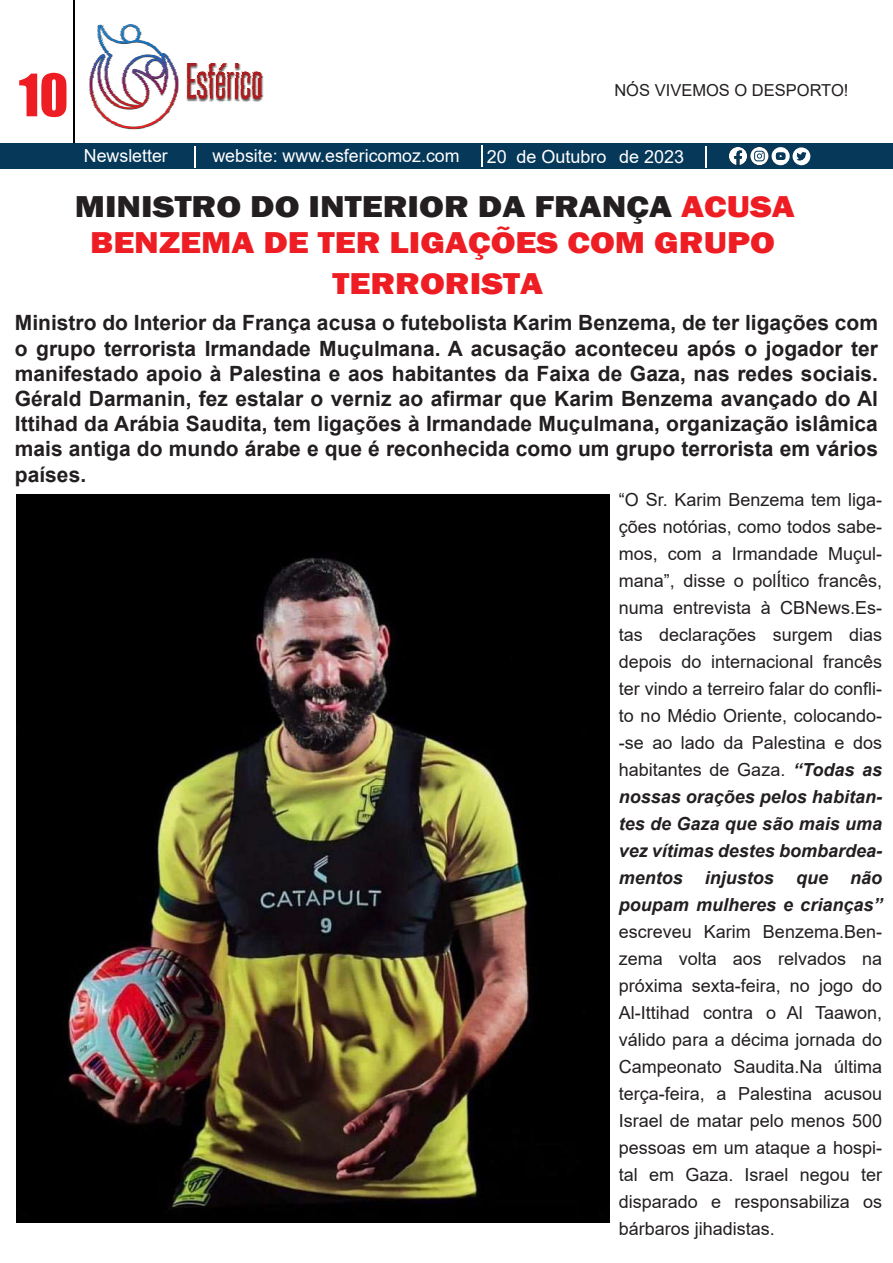
<style>
.page{position:relative;width:893px;height:1263px;background:#fff}
.page>*{position:absolute;margin:0;border:0;box-sizing:border-box;transform-origin:0 0}
.t1{font:54px "Impact";color:#ee1d23}
.t2{font:800 31.05px/40.8px "Franklin Gothic";color:#ee1d23;text-align:center;scale:1.16 1}
.t3{font:800 31.05px "Franklin Gothic";color:#231f20;scale:1.16 1}
.t4{font:700 21px/25.2px "Arial";color:#231f20;text-align:justify}
.t5{font:18px/27px "Arial";color:#231f20;text-align:justify}
.t6{font:18px "Arial";color:#fff}
.t7{font:16.5px "Arial";color:#231f20}
.s1{color:#ee1d23}
.s2{font-weight:700;font-style:italic}
</style>
<div class="page">
<div style="left:0;top:144px;width:893px;height:25px;background:#063859"></div>
<svg style="left:705px;top:146px;width:1px;height:22px"></svg>
<svg style="left:195px;top:146px;width:1px;height:22px"></svg>
<svg style="left:729px;top:147px;width:18px;height:18px"></svg>
<svg style="left:750px;top:147px;width:18px;height:18px"></svg>
<svg style="left:754px;top:151px;width:11px;height:10px"></svg>
<svg style="left:482px;top:146px;width:1px;height:21px"></svg>
<svg style="left:771px;top:147px;width:40px;height:19px"></svg>
<hr style="left:73px;top:0;width:2px;height:142px;background:#000001">
<svg style="left:89px;top:24px;width:175px;height:106px"></svg>
<img style="left:16px;top:494px;width:593px;height:728px">
<h1 class="t1" style="left:19px;top:53px;width:51px">10</h1>
<p class="t7" style="left:614px;top:79px;width:236px">NÓS VIVEMOS O DESPORTO!</p>
<p class="t6" style="left:84px;top:143px;width:86px">Newsletter</p>
<p class="t6" style="left:212px;top:143px;width:249px">website: www.esfericomoz.com</p>
<p class="t6" style="left:487px;top:144px;width:199px">20 de Outubro de 2023</p>
<h2 class="t3" style="left:75px;top:187px;width:622px">MINISTRO DO INTERIOR DA FRANÇA <span class="s1">ACUSA</span></h2>
<h2 class="t2" style="left:90px;top:223px;width:592px">BENZEMA DE TER LIGAÇÕES COM GRUPO<br>TERRORISTA</h2>
<p class="t4" style="left:15px;top:311px;width:865px">Ministro do Interior da França acusa o futebolista Karim Benzema, de ter ligações com o grupo terrorista Irmandade Muçulmana. A acusação aconteceu após o jogador ter manifestado apoio à Palestina e aos habitantes da Faixa de Gaza, nas redes sociais.<br>Gérald Darmanin, fez estalar o verniz ao afirmar que Karim Benzema avançado do Al Ittihad da Arábia Saudita, tem ligações à Irmandade Muçulmana, organização islâmica mais antiga do mundo árabe e que é reconhecida como um grupo terrorista em vários países.</p>
<p class="t5" style="left:619px;top:486px;width:265px">“O Sr. Karim Benzema tem liga&shy;ções notórias, como todos sabe&shy;mos, com a Irmandade Muçul&shy;mana”, disse o polÍtico francês, numa entrevista à CBNews.Es&shy;tas declarações surgem dias depois do internacional francês ter vindo a terreiro falar do confli&shy;to no Médio Oriente, colocando--se ao lado da Palestina e dos habitantes de Gaza. <span class="s2">“Todas as nossas orações pelos habitan&shy;tes de Gaza que são mais uma vez vítimas destes bombardea&shy;mentos injustos que não poupam mulheres e crianças’’</span></p>
<p class="t5" style="left:619px;top:918px;width:265px">escreveu Karim Benzema.Ben&shy;zema volta aos relvados na próxima sexta-feira, no jogo do Al-Ittihad contra o Al Taawon, válido para a décima jornada do Campeonato Saudita.Na última terça-feira, a Palestina acusou Israel de matar pelo menos 500 pessoas em um ataque a hospi&shy;tal em Gaza. Israel negou ter disparado e responsabiliza os bárbaros jihadistas.</p>
</div>
